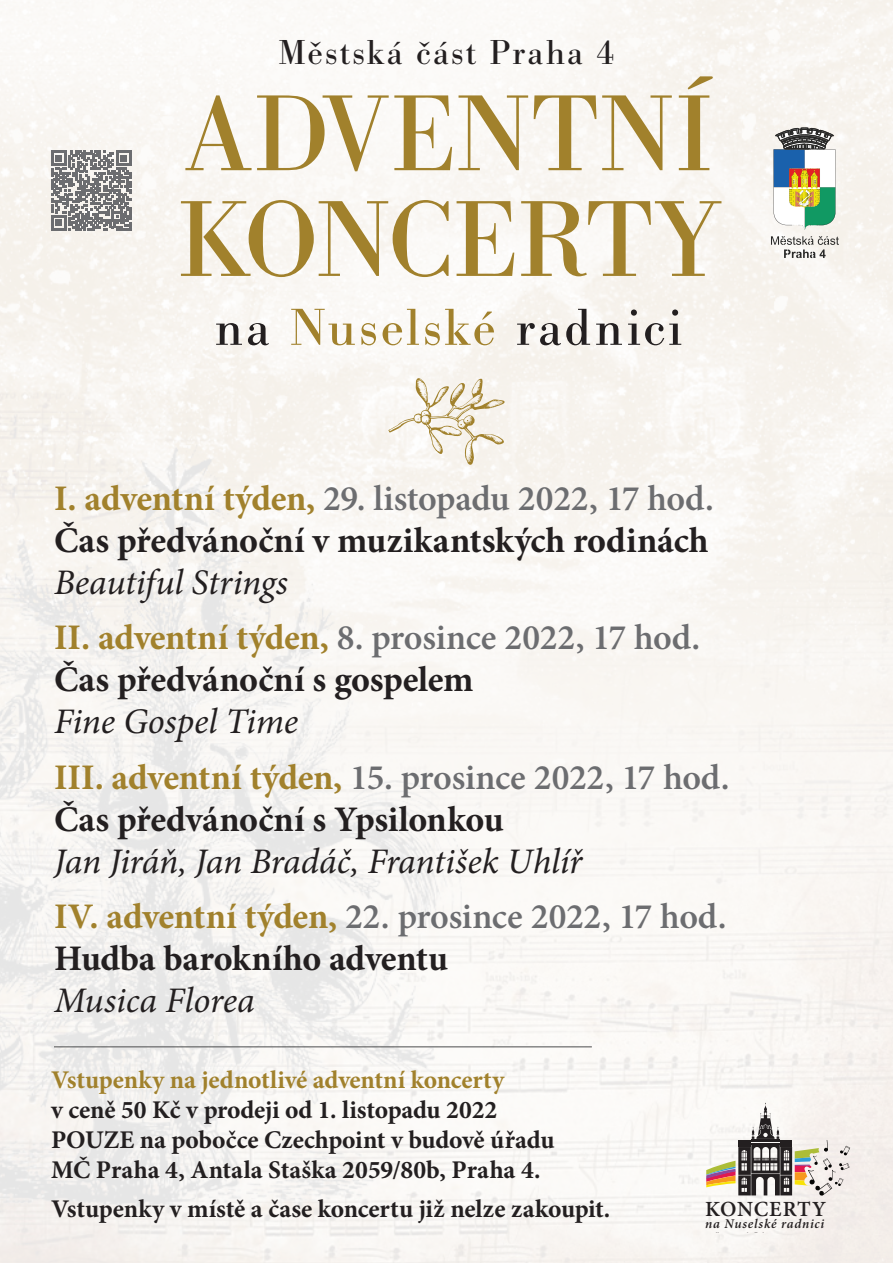
<style>
.page{position:relative;width:893px;height:1263px;background:#fff}
.page>*{position:absolute;margin:0;border:0;box-sizing:border-box;transform-origin:0 0}
.t1{font:112.05px/105.8px "Bodoni URW";letter-spacing:-.005em;color:#a1812c}
.t2{font:54px "Bodoni URW";letter-spacing:.05em;color:#231f20}
.t3{font:700 36px/42px "Minion Pro";letter-spacing:-.005em;color:#231f20}
.t4{font:600 36px/55.2px "Minion Pro";letter-spacing:-.01em;color:#6c6d70}
.t5{font:italic 36px/55.2px "Minion Pro";letter-spacing:-.01em;color:#231f20}
.t6{font:36px "Bodoni URW";letter-spacing:.06em;color:#231f20}
.t7{font:700 25.5px/30px "Minion Pro";letter-spacing:-.005em;color:#231f20}
.t8{font:700 25.5px "Minion Pro";letter-spacing:-.005em;color:#a1812c}
.t9{font:600 21.6px "Minion Pro";letter-spacing:.03em;color:#231f20}
.t10{font:italic 600 13.35px "Minion Pro";letter-spacing:.055em;color:#231f20}
.s1{color:#a1812c}
.s2{font-weight:600;color:#6c6d70}
.s3{font-weight:400;font-style:italic;color:#231f20}
.s4{font-weight:700;color:#a1812c}
.s5{font-weight:700;font-style:normal;color:#a1812c}
.s6{font-weight:600;font-style:normal;color:#6c6d70}
</style>
<div class="page">
<img style="left:0;top:0;width:893px;height:1263px">
<svg style="left:774px;top:128px;width:61px;height:102px"></svg>
<svg style="left:771px;top:236px;width:68px;height:22px"></svg>
<hr style="left:54px;top:1046px;width:538px;height:1px;background:#4b4c4d">
<svg style="left:706px;top:1102px;width:144px;height:94px"></svg>
<svg style="left:388px;top:378px;width:117px;height:87px"></svg>
<svg style="left:51px;top:151px;width:80px;height:79px"></svg>
<h3 class="t6" style="left:279px;top:31px;width:337px">Městská část Praha 4</h3>
<h1 class="t1" style="left:177px;top:81px;width:545px">ADVENTNÍ<br>KONCERTY</h1>
<h2 class="t2" style="left:214px;top:295px;width:469px">na <span class="s1">Nuselské</span> radnici</h2>
<h3 class="t3" style="left:54px;top:477px;width:661px"><span class="s1">I. adventní týden,</span> <span class="s2">29. listopadu 2022, 17 hod.<br></span>Čas předvánoční v muzikantských rodinách</h3>
<h3 class="t4" style="left:54px;top:555px;width:648px"><span class="s3">Beautiful Strings<br></span><span class="s4">II. adventní týden,</span> 8. prosince 2022, 17 hod.</h3>
<h3 class="t3" style="left:54px;top:658px;width:421px">Čas předvánoční s gospelem</h3>
<h3 class="t4" style="left:54px;top:694px;width:677px"><span class="s3">Fine Gospel Time<br></span><span class="s4">III. adventní týden,</span> 15. prosince 2022, 17 hod.</h3>
<h3 class="t3" style="left:54px;top:798px;width:451px">Čas předvánoční s Ypsilonkou</h3>
<h3 class="t5" style="left:54px;top:833px;width:674px">Jan Jiráň, Jan Bradáč, František Uhlíř<br><span class="s5">IV. adventní týden,</span> <span class="s6">22. prosince 2022, 17 hod.</span></h3>
<h3 class="t3" style="left:54px;top:937px;width:396px">Hudba barokního adventu</h3>
<h3 class="t5" style="left:54px;top:973px;width:202px">Musica Florea</h3>
<p class="t8" style="left:51px;top:1062px;width:455px">Vstupenky na jednotlivé adventní koncerty</p>
<p class="t7" style="left:51px;top:1095px;width:505px">v ceně 50 Kč v prodeji od 1. listopadu 2022<br>POUZE na pobočce Czechpoint v budově úřadu<br>MČ Praha 4, Antala Staška 2059/80b, Praha 4.</p>
<p class="t7" style="left:51px;top:1193px;width:561px">Vstupenky v místě a čase koncertu již nelze zakoupit.</p>
<p class="t9" style="left:705px;top:1194px;width:123px">KONCERTY</p>
<p class="t10" style="left:705px;top:1214px;width:121px">na Nuselské radnici</p>
</div>
